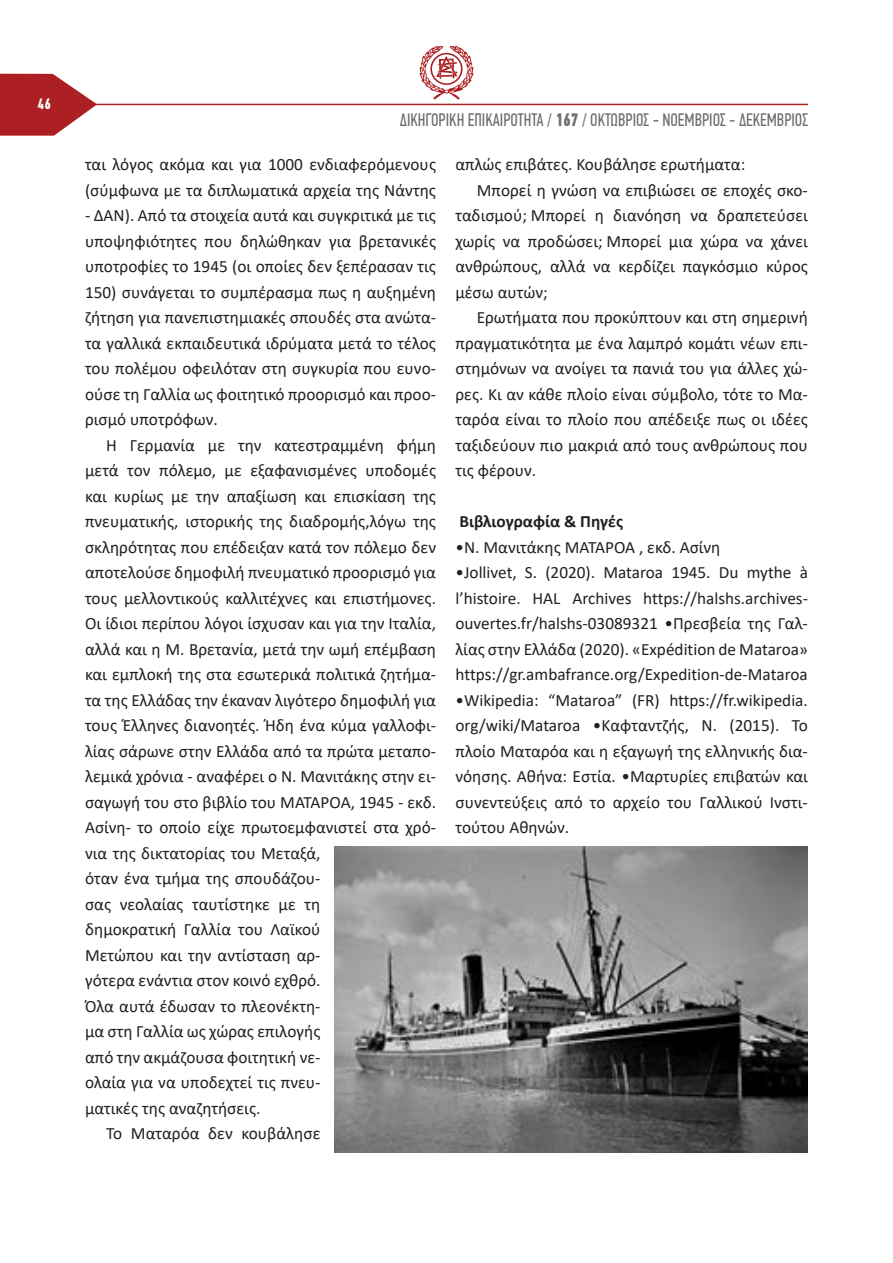
<style>
.page{position:relative;width:893px;height:1263px;background:#fff}
.page>*{position:absolute;margin:0;border:0;box-sizing:border-box;transform-origin:0 0}
.t1{font:18px "PF Din Text Comp Pro";color:#6c6d70}
.t2{font:17.25px/25.5px "Calibri";color:#231f20;text-align:justify}
.t3{font:700 17.25px "Calibri";color:#231f20}
.t4{font:700 15px "PF Din Text Comp Pro";color:#fff}
.s1{font-weight:700}
</style>
<div class="page">
<img style="left:334px;top:846px;width:474px;height:306px">
<svg style="left:0;top:74px;width:97px;height:62px"></svg>
<hr style="left:95px;top:104px;width:713px;height:1px;background:#ac1f22">
<svg style="left:419px;top:46px;width:54px;height:53px"></svg>
<p class="t4" style="left:38px;top:95px;width:14px">46</p>
<p class="t1" style="left:400px;top:110px;width:409px">ΔΙΚΗΓΟΡΙΚΗ ΕΠΙΚΑΙΡΟΤΗΤΑ / <span class="s1">167</span> / ΟΚΤΩΒΡΙΟΣ - ΝΟΕΜΒΡΙΟΣ - ΔΕΚΕΜΒΡΙΟΣ</p>
<p class="t2" style="left:85px;top:151px;width:353px">ται λόγος ακόμα και για 1000 ενδιαφερόμενους (σύμφωνα με τα διπλωματικά αρχεία της Νάντης</p>
<p class="t2" style="left:85px;top:202px;width:353px">- ΔΑΝ). Από τα στοιχεία αυτά και συγκριτικά με τις υποψηφιότητες που δηλώθηκαν για βρετανικές υποτροφίες το 1945 (οι οποίες δεν ξεπέρασαν τις 150) συνάγεται το συμπέρασμα πως η αυξημένη ζήτηση για πανεπιστημιακές σπουδές στα ανώτα&shy;τα γαλλικά εκπαιδευτικά ιδρύματα μετά το τέλος του πολέμου οφειλόταν στη συγκυρία που ευνο&shy;ούσε τη Γαλλία ως φοιτητικό προορισμό και προο&shy;ρισμό υποτρόφων.</p>
<p class="t2" style="left:106px;top:432px;width:331px">Η Γερμανία με την κατεστραμμένη φήμη</p>
<p class="t2" style="left:85px;top:457px;width:353px">μετά τον πόλεμο, με εξαφανισμένες υποδομές</p>
<p class="t2" style="left:85px;top:483px;width:353px">και κυρίως με την απαξίωση και επισκίαση της</p>
<p class="t2" style="left:85px;top:508px;width:353px">πνευματικής, ιστορικής της διαδρομής,λόγω της</p>
<p class="t2" style="left:85px;top:534px;width:353px">σκληρότητας που επέδειξαν κατά τον πόλεμο δεν</p>
<p class="t2" style="left:85px;top:559px;width:352px">αποτελούσε δημοφιλή πνευματικό προορισμό για</p>
<p class="t2" style="left:85px;top:585px;width:353px">τους μελλοντικούς καλλιτέχνες και επιστήμονες.</p>
<p class="t2" style="left:85px;top:610px;width:352px">Οι ίδιοι περίπου λόγοι ίσχυσαν και για την Ιταλία,</p>
<p class="t2" style="left:85px;top:636px;width:353px">αλλά και η Μ. Βρετανία, μετά την ωμή επέμβαση</p>
<p class="t2" style="left:85px;top:661px;width:352px">και εμπλοκή της στα εσωτερικά πολιτικά ζητήμα-</p>
<p class="t2" style="left:85px;top:687px;width:352px">τα της Ελλάδας την έκαναν λιγότερο δημοφιλή για</p>
<p class="t2" style="left:85px;top:712px;width:353px">τους Έλληνες διανοητές. Ήδη ένα κύμα γαλλοφι-</p>
<p class="t2" style="left:85px;top:738px;width:352px">λίας σάρωνε στην Ελλάδα από τα πρώτα μεταπο-</p>
<p class="t2" style="left:85px;top:763px;width:352px">λεμικά χρόνια - αναφέρει ο Ν. Μανιτάκης στην ει-</p>
<p class="t2" style="left:85px;top:789px;width:352px">σαγωγή του στο βιβλίο του ΜΑΤΑΡΟΑ, 1945 - εκδ.</p>
<p class="t2" style="left:85px;top:814px;width:352px">Ασίνη- το οποίο είχε πρωτοεμφανιστεί στα χρό-</p>
<p class="t2" style="left:85px;top:840px;width:237px">νια της δικτατορίας του Μεταξά,</p>
<p class="t2" style="left:85px;top:865px;width:237px">όταν ένα τμήμα της σπουδάζου-</p>
<p class="t2" style="left:85px;top:891px;width:237px">σας νεολαίας ταυτίστηκε με τη</p>
<p class="t2" style="left:85px;top:916px;width:237px">δημοκρατική Γαλλία του Λαϊκού</p>
<p class="t2" style="left:85px;top:942px;width:237px">Μετώπου και την αντίσταση αρ-</p>
<p class="t2" style="left:85px;top:967px;width:237px">γότερα ενάντια στον κοινό εχθρό.</p>
<p class="t2" style="left:85px;top:993px;width:237px">Όλα αυτά έδωσαν το πλεονέκτη-</p>
<p class="t2" style="left:85px;top:1018px;width:237px">μα στη Γαλλία ως χώρας επιλογής</p>
<p class="t2" style="left:85px;top:1044px;width:237px">από την ακμάζουσα φοιτητική νε-</p>
<p class="t2" style="left:85px;top:1069px;width:237px">ολαία για να υποδεχτεί τις πνευ-</p>
<p class="t2" style="left:85px;top:1095px;width:177px">ματικές της αναζητήσεις.</p>
<p class="t2" style="left:106px;top:1120px;width:216px">Το Ματαρόα δεν κουβάλησε</p>
<p class="t2" style="left:455px;top:151px;width:291px">απλώς επιβάτες. Κουβάλησε ερωτήματα:</p>
<p class="t2" style="left:477px;top:177px;width:333px">Μπορεί η γνώση να επιβιώσει σε εποχές σκο-</p>
<p class="t2" style="left:455px;top:202px;width:354px">ταδισμού; Μπορεί η διανόηση να δραπετεύσει</p>
<p class="t2" style="left:455px;top:228px;width:354px">χωρίς να προδώσει; Μπορεί μια χώρα να χάνει</p>
<p class="t2" style="left:455px;top:253px;width:354px">ανθρώπους, αλλά να κερδίζει παγκόσμιο κύρος</p>
<p class="t2" style="left:455px;top:279px;width:94px">μέσω αυτών;</p>
<p class="t2" style="left:477px;top:304px;width:333px">Ερωτήματα που προκύπτουν και στη σημερινή</p>
<p class="t2" style="left:455px;top:330px;width:354px">πραγματικότητα με ένα λαμπρό κομάτι νέων επι-</p>
<p class="t2" style="left:455px;top:355px;width:354px">στημόνων να ανοίγει τα πανιά του για άλλες χώ-</p>
<p class="t2" style="left:455px;top:381px;width:354px">ρες. Κι αν κάθε πλοίο είναι σύμβολο, τότε το Μα-</p>
<p class="t2" style="left:455px;top:406px;width:354px">ταρόα είναι το πλοίο που απέδειξε πως οι ιδέες</p>
<p class="t2" style="left:455px;top:432px;width:354px">ταξιδεύουν πιο μακριά από τους ανθρώπους που</p>
<p class="t2" style="left:455px;top:457px;width:82px">τις φέρουν.</p>
<p class="t3" style="left:459px;top:509px;width:165px">Βιβλιογραφία &amp; Πηγές</p>
<p class="t2" style="left:455px;top:534px;width:266px">•Ν. Μανιτάκης ΜΑΤΑΡΟΑ , εκδ. Ασίνη</p>
<p class="t2" style="left:455px;top:559px;width:354px">•Jollivet, S. (2020). Mataroa 1945. Du mythe à l’histoire. HAL Archives https://halshs.archives&shy;ouvertes.fr/halshs-03089321 •Πρεσβεία της Γαλ&shy;λίας στην Ελλάδα (2020). «Expédition de Mataroa» https://gr.ambafrance.org/Expedition-de-Mataroa</p>
<p class="t2" style="left:455px;top:687px;width:354px">•Wikipedia: “Mataroa” (FR) https://fr.wikipedia. org/wiki/Mataroa •Καφταντζής, Ν. (2015). Το πλοίο Ματαρόα και η εξαγωγή της ελληνικής δια&shy;νόησης. Αθήνα: Εστία. •Μαρτυρίες επιβατών και συνεντεύξεις από το αρχείο του Γαλλικού Ινστι&shy;τούτου Αθηνών.</p>
</div>
